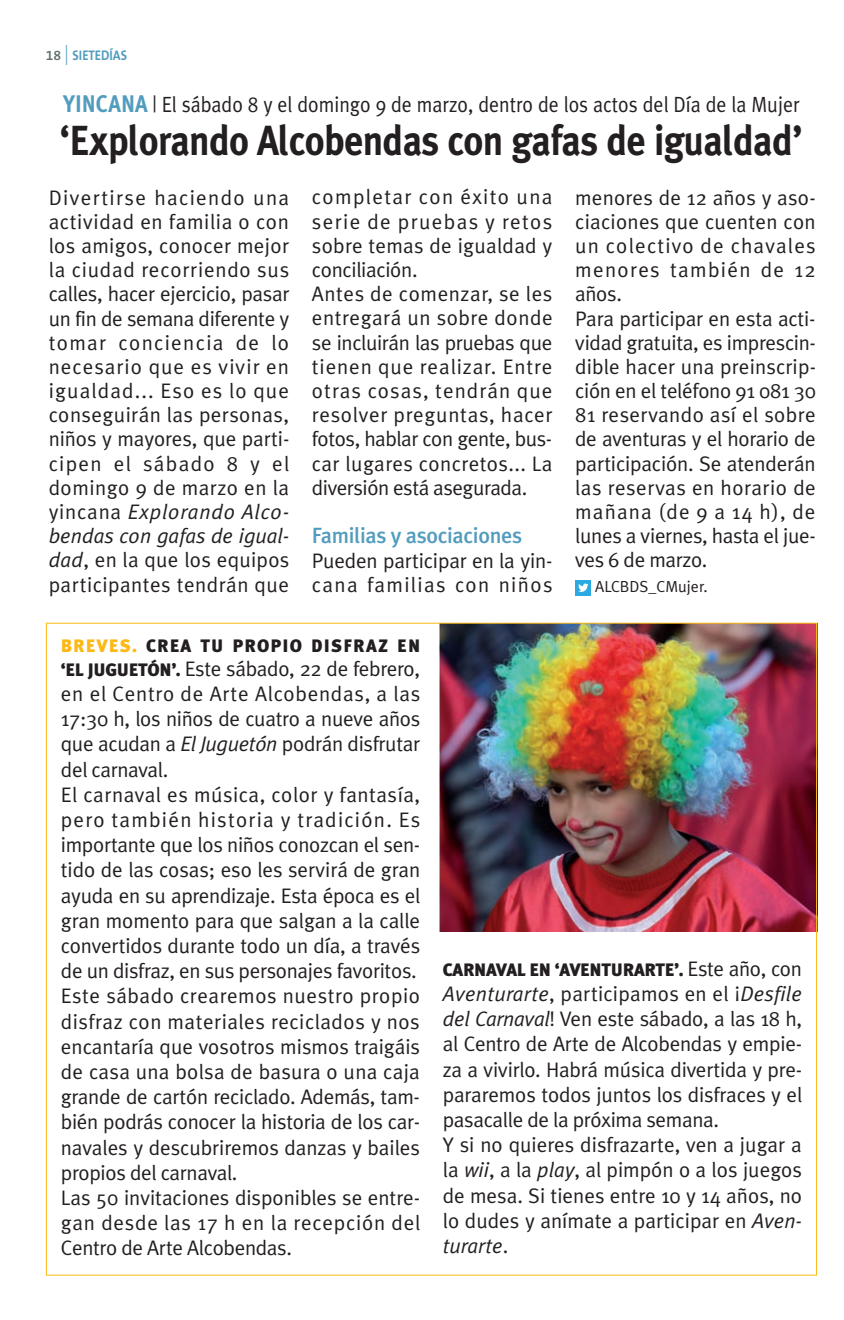
<style>
.page{position:relative;width:844px;height:1320px;background:#fff}
.page>*{position:absolute;margin:0;border:0;box-sizing:border-box;transform-origin:0 0}
.t1{font:700 42px "Meta Plus";letter-spacing:-.015em;color:#231f20;scale:.9 1}
.t2{font:22px "Meta Plus Normal";color:#231f20;scale:.9 1}
.t3{font:500 22px "Meta Plus";letter-spacing:-.015em;color:#529cbe}
.t4{font:21px/25.2px "Meta Plus Normal";color:#231f20}
.t5{font:21px/24.2px "Meta Plus Normal";letter-spacing:.025em;color:#231f20}
.t6{font:900 18px "Meta Plus";letter-spacing:-.015em;color:#231f20}
.t7{font:900 18px "Meta Plus";letter-spacing:.065em;color:#231f20}
.t8{font:16px "Meta Plus Normal";color:#231f20}
.t9{font:700 14px "The Sans B7";color:#529cbe;scale:.9 1}
.s1{font-family:"The Sans B6";font-weight:600;color:#5d6e65}
.s2{font-family:"The Sans B3";font-weight:300;font-size:20px}
.s3{font-family:"Meta Plus";font-weight:700;font-size:24px;color:#529cbe}
.s4{font-style:italic}
.s5{color:#fcb814}
.s6{font-family:"Meta Plus";font-weight:900;font-size:18px}
.s7{font-family:"Meta Plus Normal";font-weight:400;font-size:21px}
</style>
<div class="page">
<img style="left:440px;top:625px;width:375px;height:306px">
<svg style="left:575px;top:595px;width:16px;height:1px"></svg>
<div style="left:575px;top:580px;width:16px;height:15px;background:#2aaae1"></div>
<svg style="left:578px;top:584px;width:10px;height:8px"></svg>
<p class="t9" style="left:46px;top:49px;width:92px"><span class="s1">18</span> <span class="s2">|</span> SIETEDÍAS</p>
<p class="t2" style="left:63px;top:96px;width:820px"><span class="s3">YINCANA</span> | El sábado 8 y el domingo 9 de marzo, dentro de los actos del Día de la Mujer</p>
<h1 class="t1" style="left:60px;top:124px;width:827px">‘Explorando Alcobendas con gafas de igualdad’</h1>
<p class="t4" style="left:49px;top:187px;width:242px;line-height:24.2px;text-align:justify">Divertirse haciendo una actividad en familia o con los amigos, conocer mejor la ciudad recorriendo sus calles, hacer ejercicio, pasar un fin de semana diferente y tomar conciencia de lo necesario que es vivir en igualdad... Eso es lo que conseguirán las personas, niños y mayores, que parti&shy;cipen el sábado 8 y el domingo 9 de marzo en la yincana <span class="s4">Explorando Alco&shy;bendas con gafas de igual&shy;dad</span>, en la que los equipos participantes tendrán que</p>
<p class="t5" style="left:312px;top:187px;width:242px">completar con éxito una serie de pruebas y retos sobre temas de igualdad y conciliación.<br>Antes de comenzar, se les entregará un sobre donde se incluirán las pruebas que tienen que realizar. Entre otras cosas, tendrán que resolver preguntas, hacer fotos, hablar con gente, bus&shy;car lugares concretos... La diversión está asegurada.</p>
<p class="t3" style="left:312px;top:526px;width:212px">Familias y asociaciones</p>
<p class="t4" style="left:312px;top:550px;width:242px;line-height:24.2px">Pueden participar en la yin&shy;cana familias con niños</p>
<p class="t4" style="left:575px;top:187px;width:242px;line-height:24.2px">menores de 12 años y aso&shy;ciaciones que cuenten con un colectivo de chavales menores también de 12 años.<br>Para participar en esta acti&shy;vidad gratuita, es imprescin&shy;dible hacer una preinscrip&shy;ción en el teléfono 91 081 30<br>81 reservando así el sobre de aventuras y el horario de participación. Se atenderán las reservas en horario de mañana (de 9 a 14 h), de lunes a viernes, hasta el jue&shy;ves 6 de marzo.</p>
<p class="t8" style="left:595px;top:580px;width:114px">ALCBDS_CMujer.</p>
<p class="t7" style="left:61px;top:638px;width:361px"><span class="s5">BREVES.</span> CREA TU PROPIO DISFRAZ EN</p>
<p class="t4" style="left:61px;top:658px;width:361px"><span class="s6">‘EL JUGUETÓN’.</span> Este sábado, 22 de febrero, en el Centro de Arte Alcobendas, a las 17:30 h, los niños de cuatro a nueve años que acudan a <span class="s4">El Juguetón</span> podrán disfrutar del carnaval.<br>El carnaval es música, color y fantasía, pero también historia y tradición. Es importante que los niños conozcan el sen&shy;tido de las cosas; eso les servirá de gran ayuda en su aprendizaje. Esta época es el gran momento para que salgan a la calle convertidos durante todo un día, a través de un disfraz, en sus personajes favoritos.<br>Este sábado crearemos nuestro propio disfraz con materiales reciclados y nos encantaría que vosotros mismos traigáis de casa una bolsa de basura o una caja grande de cartón reciclado. Además, tam&shy;bién podrás conocer la historia de los car&shy;navales y descubriremos danzas y bailes propios del carnaval.<br>Las 50 invitaciones disponibles se entre&shy;gan desde las 17 h en la recepción del Centro de Arte Alcobendas.</p>
<p class="t6" style="left:443px;top:962px;width:361px">CARNAVAL EN ‘AVENTURARTE’. <span class="s7">Este año, con</span></p>
<p class="t4" style="left:443px;top:983px;width:361px"><span class="s4">Aventurarte</span>, participamos en el ¡<span class="s4">Desfile del Carnaval</span>! Ven este sábado, a las 18 h, al Centro de Arte de Alcobendas y empie&shy;za a vivirlo. Habrá música divertida y pre&shy;pararemos todos juntos los disfraces y el pasacalle de la próxima semana.<br>Y si no quieres disfrazarte, ven a jugar a la <span class="s4">wii</span>, a la <span class="s4">play</span>, al pimpón o a los juegos de mesa. Si tienes entre 10 y 14 años, no lo dudes y anímate a participar en <span class="s4">Aven&shy;turarte</span>.</p>
</div>
